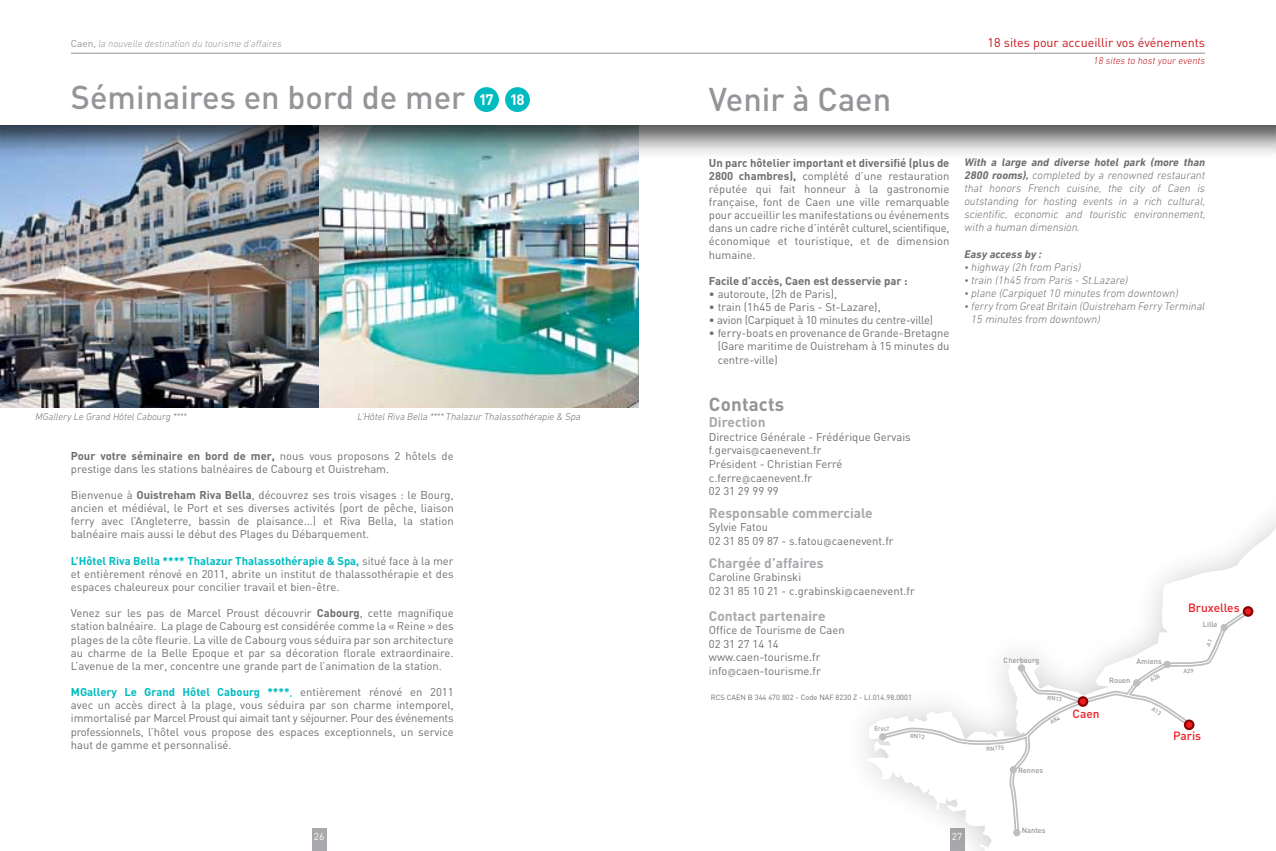
<style>
.page{position:relative;width:1276px;height:851px;background:#fff}
.page>*{position:absolute;margin:0;border:0;box-sizing:border-box;transform-origin:0 0}
.t1{font:500 32.5px "DIN";color:#939598}
.t2{font:32.5px "DIN";color:#939598}
.t3{font:700 18.75px "DIN";letter-spacing:.01em;color:#939598}
.t4{font:700 15px "DIN";color:#fff}
.t5{font:700 13.75px "DIN";color:#a7a9ac}
.t6{font:12.5px "DIN";color:#c4161c}
.t7{font:500 11.88px "DIN";color:#ed1d24}
.t8{font:11.25px/13.1px "DIN";color:#6d6e71;text-align:justify}
.t9{font:italic 300 11.25px/13.1px "DIN Next LT Pro";color:#6d6e71;text-align:justify}
.t10{font:11.25px "DIN";letter-spacing:-.02em;color:#6d6e71}
.t11{font:700 11.25px "DIN";color:#6d6e71}
.t12{font:italic 700 11.25px "DIN Next LT Pro";color:#6d6e71}
.t13{font:italic 300 10px "DIN Next LT Pro";color:#6d6e71}
.t14{font:italic 300 10px "DIN Next LT Pro";color:#939598}
.t15{font:italic 300 10px "DIN Next LT Pro";color:#c4161c}
.t16{font:10px "DIN";color:#fff}
.t17{font:7.5px "DIN";color:#6d6e71}
.t18{font:500 7.5px "DIN";color:#939598}
.t19{font:7.5px "Isonorm D";letter-spacing:.005em;color:#939598}
.t20{font:500 6px "DIN";color:#939598}
.s1{font-family:"DIN";font-weight:400;font-style:normal}
.s2{font-weight:700}
.s3{font-weight:700;color:#00bbc0}
.s4{color:#00bbc0}
.s5{font-family:"Cineplex LT"}
</style>
<div class="page">
<div style="left:312px;top:828px;width:14px;height:22px;background:#a7a9ac"></div>
<svg style="left:867px;top:518px;width:409px;height:332px"></svg>
<svg style="left:878px;top:663px;width:315px;height:174px"></svg>
<svg style="left:1010px;top:610px;width:239px;height:223px"></svg>
<div style="left:1078px;top:697px;width:9px;height:8px;background:#ed1d24;border-radius:50%"></div>
<div style="left:1077px;top:696px;width:11px;height:10px;border:2px solid #8b0304;border-radius:50%"></div>
<svg style="left:1185px;top:720px;width:8px;height:9px"></svg>
<div style="left:1183px;top:719px;width:11px;height:11px;border:2px solid #8b0304;border-radius:50%"></div>
<div style="left:1009px;top:766px;width:8px;height:7px;border:3px solid #bcbec0;border-radius:50%"></div>
<svg style="left:880px;top:728px;width:148px;height:15px"></svg>
<div style="left:879px;top:733px;width:7px;height:7px;border:3px solid #bcbec0;border-radius:50%"></div>
<div style="left:1013px;top:828px;width:7px;height:8px;border:3px solid #bcbec0;border-radius:50%"></div>
<svg style="left:1019px;top:665px;width:65px;height:37px"></svg>
<div style="left:1017px;top:664px;width:8px;height:7px;border:3px solid #bcbec0;border-radius:50%"></div>
<img style="left:0;top:160px;width:638px;height:247px">
<div style="left:0;top:0;width:1276px;height:160px;background:#000;opacity:.75"></div>
<div style="left:0;top:0;width:1276px;height:124px;background:#fff"></div>
<hr style="left:71px;top:53px;width:567px;height:1px;background:#939598">
<hr style="left:638px;top:53px;width:567px;height:1px;background:#939598">
<div style="left:474px;top:87px;width:25px;height:25px;background:#00bbc0;border-radius:50%"></div>
<div style="left:505px;top:87px;width:25px;height:25px;background:#00bbc0;border-radius:50%"></div>
<svg style="left:1049px;top:715px;width:11px;height:8px"></svg>
<svg style="left:1122px;top:605px;width:132px;height:110px"></svg>
<p class="t14" style="left:71px;top:38px;width:212px"><span class="s1">Caen,</span> la nouvelle destination du tourisme d’affaires</p>
<p class="t6" style="left:987px;top:35px;width:219px">18 sites pour accueillir vos événements</p>
<p class="t15" style="left:1093px;top:54px;width:113px">18 sites to host your events</p>
<h1 class="t1" style="left:71px;top:77px;width:396px">Séminaires en bord de mer</h1>
<h1 class="t1" style="left:709px;top:78px;width:184px">Venir à Caen</h1>
<h1 class="t2" style="left:691px;top:79px;width:216px">Infos pratiques</h1>
<h3 class="t4" style="left:479px;top:90px;width:47px">17 18</h3>
<p class="t13" style="left:35px;top:410px;width:153px">MGallery Le Grand Hôtel Cabourg ****</p>
<p class="t13" style="left:357px;top:410px;width:225px">L’Hôtel Riva Bella **** Thalazur Thalassothérapie &amp; Spa</p>
<p class="t8" style="left:71px;top:449px;width:384px"><span class="s2">Pour votre séminaire en bord de mer,</span> nous vous proposons 2 hôtels de prestige dans les stations balnéaires de Cabourg et Ouistreham.</p>
<p class="t8" style="left:71px;top:488px;width:384px">Bienvenue à <span class="s2">Ouistreham Riva Bella</span>, découvrez ses trois visages : le Bourg, ancien et médiéval, le Port et ses diverses activités (port de pêche, liaison ferry avec l’Angleterre, bassin de plaisance...) et Riva Bella, la station balnéaire mais aussi le début des Plages du Débarquement.</p>
<p class="t8" style="left:71px;top:554px;width:384px"><span class="s3">L’Hôtel Riva Bella **** Thalazur Thalassothérapie &amp; Spa,</span> situé face à la mer et entièrement rénové en 2011, abrite un institut de thalassothérapie et des espaces chaleureux pour concilier travail et bien-être.</p>
<p class="t8" style="left:71px;top:606px;width:384px">Venez sur les pas de Marcel Proust découvrir <span class="s2">Cabourg</span>, cette magnifique station balnéaire. La plage de Cabourg est considérée comme la « Reine » des plages de la côte fleurie. La ville de Cabourg vous séduira par son architecture au charme de la Belle Epoque et par sa décoration florale extraordinaire.<br>L’avenue de la mer, concentre une grande part de l’animation de la station.</p>
<p class="t8" style="left:71px;top:685px;width:384px"><span class="s3">MGallery Le Grand Hôtel Cabourg ****</span><span class="s4">,</span> entièrement rénové en 2011 avec un accès direct à la plage, vous séduira par son charme intemporel, immortalisé par Marcel Proust qui aimait tant y séjourner. Pour des événements professionnels, l’hôtel vous propose des espaces exceptionnels, un service haut de gamme et personnalisé.</p>
<p class="t8" style="left:709px;top:156px;width:242px"><span class="s2">Un parc hôtelier important et diversifié (plus de 2800 chambres),</span> complété d’une restauration réputée qui fait honneur à la gastronomie française, font de Caen une ville remarquable pour accueillir les manifestations ou événements dans un cadre riche d’intérêt culturel, scientifique, économique et touristique, et de dimension humaine.</p>
<p class="t11" style="left:709px;top:273px;width:200px">Facile d’accès, Caen est desservie par :</p>
<p class="t8" style="left:709px;top:287px;width:130px">• autoroute, (2h de Paris),</p>
<p class="t8" style="left:709px;top:300px;width:173px">• train (1h45 de Paris - St-Lazare),</p>
<p class="t10" style="left:709px;top:313px;width:226px">• avion (Carpiquet à 10 minutes du centre-ville)</p>
<p class="t8" style="left:717px;top:326px;width:233px;text-indent:-9px">• ferry-boats en provenance de Grande-Bretagne (Gare maritime de Ouistreham à 15 minutes du centre-ville)</p>
<h2 class="t3" style="left:709px;top:392px;width:77px">Contacts</h2>
<p class="t5" style="left:709px;top:413px;width:58px">Direction</p>
<p class="t8" style="left:709px;top:430px;width:203px;line-height:13.5px;text-align:left">Directrice Générale - Frédérique Gervais f.gervais<span class="s5">@</span>caenevent.fr<br>Président - Christian Ferré c.ferre<span class="s5">@</span>caenevent.fr<br>02 31 29 99 99</p>
<p class="t5" style="left:709px;top:503px;width:165px">Responsable commerciale</p>
<p class="t8" style="left:709px;top:520px;width:186px;line-height:13.5px">Sylvie Fatou<br>02 31 85 09 87 - s.fatou<span class="s5">@</span>caenevent.fr</p>
<p class="t5" style="left:709px;top:553px;width:116px">Chargée d’affaires</p>
<p class="t8" style="left:709px;top:570px;width:207px;line-height:13.5px">Caroline Grabinski<br>02 31 85 10 21 - c.grabinski<span class="s5">@</span>caenevent.fr</p>
<p class="t5" style="left:709px;top:606px;width:118px">Contact partenaire</p>
<p class="t8" style="left:709px;top:623px;width:137px;line-height:13.5px;text-align:left">Office de Tourisme de Caen<br>02 31 27 14 14 www.caen-tourisme.fr info<span class="s5">@</span>caen-tourisme.fr</p>
<p class="t17" style="left:711px;top:692px;width:203px">RCS CAEN B 344 470 802 - Code NAF 8230 Z - LI.014.98.0001</p>
<p class="t19" style="left:874px;top:724px;width:17px">Brest</p>
<p class="t20" style="left:910px;top:732px;width:16px;rotate:3deg">RN12</p>
<p class="t9" style="left:964px;top:155px;width:242px"><span class="s2">With a large and diverse hotel park (more than 2800 rooms),</span> completed by a renowned restaurant that honors French cuisine, the city of Caen is outstanding for hosting events in a rich cultural, scientific, economic and touristic environnement, with a human dimension.</p>
<p class="t12" style="left:964px;top:247px;width:79px">Easy access by :</p>
<p class="t9" style="left:964px;top:260px;width:118px">• highway (2h from Paris)</p>
<p class="t9" style="left:964px;top:273px;width:165px">• train (1h45 from Paris - St.Lazare)</p>
<p class="t9" style="left:964px;top:286px;width:216px">• plane (Carpiquet 10 minutes from downtown)</p>
<p class="t9" style="left:971px;top:299px;width:235px;text-indent:-7px">• ferry from Great Britain (Ouistreham Ferry Terminal<br>15 minutes from downtown)</p>
<p class="t7" style="left:1188px;top:600px;width:53px">Bruxelles</p>
<p class="t18" style="left:1003px;top:655px;width:37px">Cherbourg</p>
<p class="t20" style="left:1047px;top:694px;width:16px;rotate:5deg">RN13</p>
<p class="t20" style="left:986px;top:744px;width:19px;rotate:-5deg">RN175</p>
<p class="t18" style="left:1018px;top:765px;width:27px">Rennes</p>
<p class="t7" style="left:1072px;top:706px;width:29px">Caen</p>
<p class="t18" style="left:1136px;top:656px;width:27px">Amiens</p>
<p class="t18" style="left:1109px;top:675px;width:23px">Rouen</p>
<p class="t18" style="left:1202px;top:619px;width:16px">Lille</p>
<p class="t7" style="left:1173px;top:728px;width:30px">Paris</p>
<p class="t16" style="left:314px;top:829px;width:12px">26</p>
<p class="t16" style="left:951px;top:829px;width:12px">27</p>
<p class="t18" style="left:1021px;top:825px;width:25px">Nantes</p>
</div>
